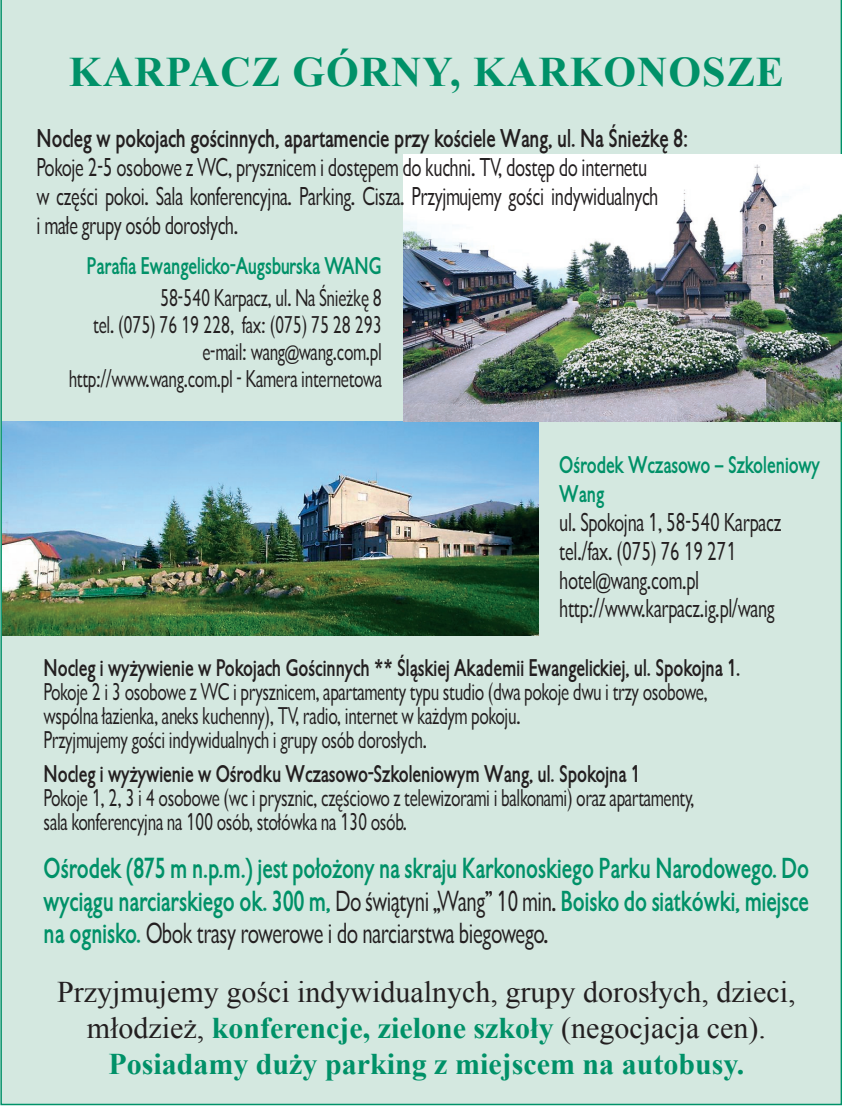
<style>
.page{position:relative;width:842px;height:1106px;background:#fff}
.page>*{position:absolute;margin:0;border:0;box-sizing:border-box;transform-origin:0 0}
.t1{font:700 42px "Times New Roman";letter-spacing:.025em;color:#009168}
.t2{font:30px/36px "Times New Roman";color:#231f20;text-align:center}
.t3{font:700 27px/32.4px "EFN Gilead Cnd";color:#009168;text-align:justify}
.t4{font:24px/28.8px "EFN Gilead Cnd";color:#231f20}
.t5{font:700 24px "EFN Gilead Cnd";color:#231f20}
.t6{font:22.5px/27px "EFN Gilead Cnd";color:#231f20}
.t7{font:700 22.5px "EFN Gilead Cnd";color:#231f20}
.t8{font:700 22.5px/28.8px "EFN Gilead Cnd";color:#009168}
.s1{font-weight:400;color:#231f20}
.s2{font-weight:700;color:#009168}
</style>
<div class="page">
<div style="left:0;top:0;width:842px;height:1105px;background:#d4e8e0"></div>
<img style="left:3px;top:421px;width:535px;height:214px">
<img style="left:404px;top:155px;width:438px;height:266px">
<h1 class="t1" style="left:69px;top:43px;width:716px">KARPACZ GÓRNY, KARKONOSZE</h1>
<p class="t5" style="left:37px;top:122px;width:653px">Nocleg w pokojach gościnnych, apartamencie przy kościele Wang, ul. Na Śnie¿kê 8:</p>
<p class="t4" style="left:37px;top:153px;width:623px">Pokoje 2-5 osobowe z WC, prysznicem i dostêpem do kuchni. TV, dostêp do internetu w czêści pokoi. Sala konferencyjna. Parking. Cisza. Przyjmujemy gości indywidualnych i ma³e grupy osób doros³ych.</p>
<p class="t8" style="left:86px;top:251px;width:297px">Parafia Ewangelicko-Augsburska WANG</p>
<p class="t6" style="left:69px;top:284px;width:314px;text-align:right">58-540 Karpacz, ul. Na Śnie¿kê 8<br>tel. (075) 76 19 228, fax: (075) 75 28 293 e-mail: wang@wang.com.pl http://www.wang.com.pl - Kamera internetowa</p>
<p class="t8" style="left:559px;top:450px;width:262px">Ośrodek Wczasowo – Szkoleniowy<br>Wang</p>
<p class="t4" style="left:559px;top:508px;width:223px">ul. Spokojna 1, 58-540 Karpacz tel./fax. (075) 76 19 271 hotel@wang.com.pl http://www.karpacz.ig.pl/wang</p>
<p class="t7" style="left:44px;top:653px;width:698px">Nocleg i wy¿ywienie w Pokojach Gościnnych ** Śl¹skiej Akademii Ewangelickiej, ul. Spokojna 1.</p>
<p class="t6" style="left:44px;top:680px;width:665px;line-height:24px">Pokoje 2 i 3 osobowe z WC i prysznicem, apartamenty typu studio (dwa pokoje dwu i trzy osobowe, wspólna ³azienka, aneks kuchenny), TV, radio, internet w ka¿dym pokoju.<br>Przyjmujemy gości indywidualnych i grupy osób doros³ych.</p>
<p class="t7" style="left:44px;top:758px;width:598px">Nocleg i wy¿ywienie w Ośrodku Wczasowo-Szkoleniowym Wang, ul. Spokojna 1</p>
<p class="t6" style="left:44px;top:785px;width:652px;line-height:24px">Pokoje 1, 2, 3 i 4 osobowe (wc i prysznic, czêściowo z telewizorami i balkonami) oraz apartamenty, sala konferencyjna na 100 osób, sto³ówka na 130 osób.</p>
<p class="t3" style="left:44px;top:852px;width:767px">Ośrodek (875 m n.p.m.) jest po³o¿ony na skraju Karkonoskiego Parku Narodowego. Do wyci¹gu narciarskiego ok. 300 m, <span class="s1">Do świ¹tyni „Wang” 10 min.</span> Boisko do siatkówki, miejsce na ognisko. <span class="s1">Obok trasy rowerowe i do narciarstwa biegowego.</span></p>
<h2 class="t2" style="left:57px;top:973px;width:740px">Przyjmujemy gości indywidualnych, grupy dorosłych, dzieci, młodzież, <span class="s2">konferencje, zielone szkoły</span> (negocjacja cen).<br><span class="s2">Posiadamy duży parking z miejscem na autobusy.</span></h2>
</div>
